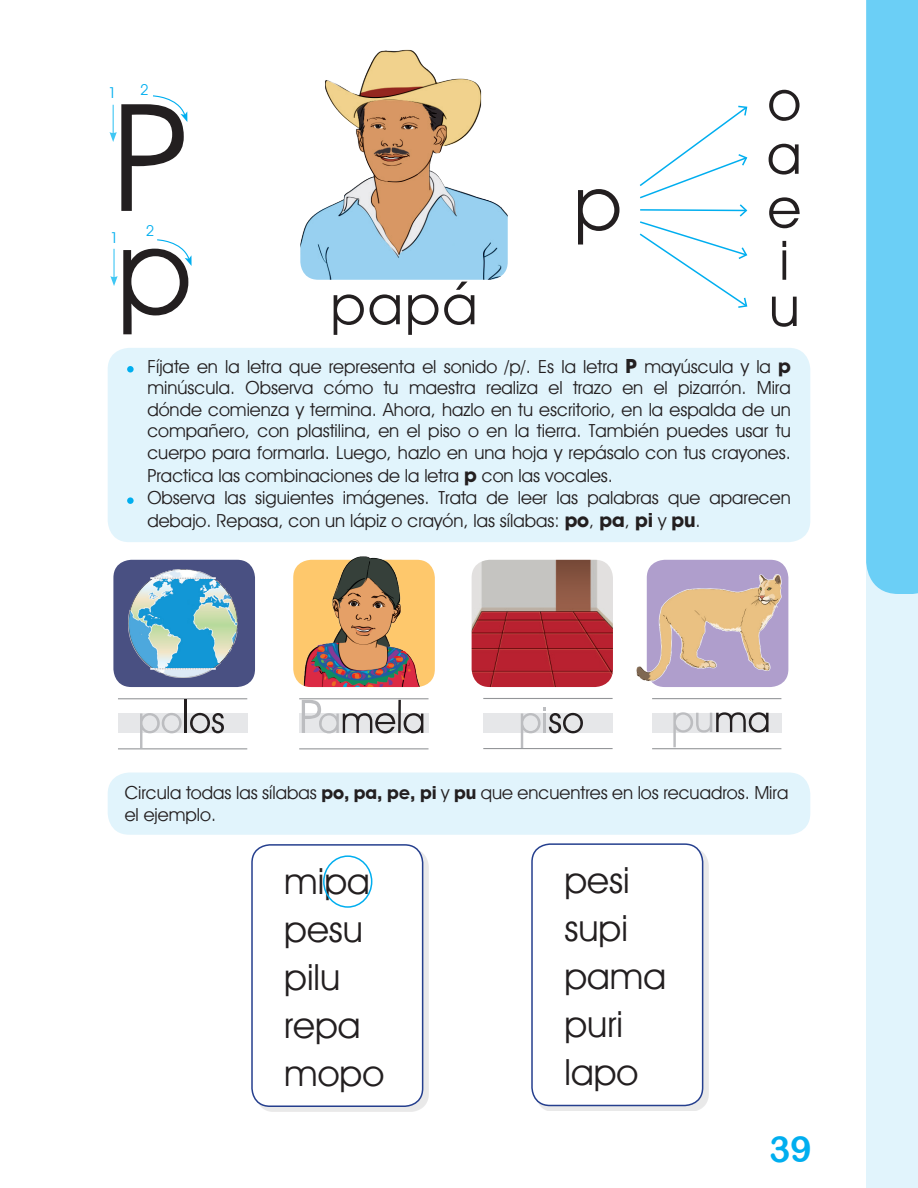
<style>
.page{position:relative;width:918px;height:1188px;background:#fff}
.page>*{position:absolute;margin:0;border:0;box-sizing:border-box;transform-origin:0 0}
.t1{font:150px "Avant Guard SW";color:#231f20}
.t2{font:118.5px "Avant Guard SW";color:#231f20}
.t3{font:75px "Century Gothic";color:#231f20}
.t4{font:54.75px "Avant Guard SW";color:#231f20}
.t5{font:54.75px "Century Gothic";color:#231f20}
.t6{font:36px "Avant Guard SW";color:#231f20}
.t7{font:36px "Arial Rounded MT Bold";color:#00aeef}
.TEXTO{font:18px/21.6px "Avant Guard SW";color:#231f20}
.TEXTO-2{font:15px "Avant Guard SW";color:#00aeef}
.s1{font-weight:700;font-size:19.5px}
.s2{font-weight:700}
.s3{font-family:"Century Gothic";font-weight:700}
</style>
<div class="page">
<div style="left:866px;top:282px;width:52px;height:906px;background:#e1f4fc"></div>
<div style="left:866px;top:0;width:52px;height:594px;background:#6bcff6"></div>
<div style="left:653px;top:713px;width:129px;height:20px;background:#e6e7e9"></div>
<hr style="left:652px;top:698px;width:129px;height:1px;background:#939598">
<hr style="left:652px;top:748px;width:129px;height:1px;background:#939598">
<div style="left:484px;top:713px;width:129px;height:20px;background:#e6e7e9"></div>
<hr style="left:483px;top:698px;width:130px;height:1px;background:#939598">
<hr style="left:483px;top:748px;width:130px;height:1px;background:#939598">
<div style="left:300px;top:713px;width:129px;height:20px;background:#e6e7e9"></div>
<hr style="left:299px;top:698px;width:130px;height:1px;background:#939598">
<hr style="left:299px;top:748px;width:130px;height:1px;background:#939598">
<div style="left:119px;top:713px;width:129px;height:20px;background:#e6e7e9"></div>
<hr style="left:118px;top:698px;width:129px;height:1px;background:#939598">
<hr style="left:118px;top:748px;width:129px;height:1px;background:#939598">
<div style="left:108px;top:773px;width:702px;height:62px;background:#e1f4fc;border-radius:22px"></div>
<div style="left:108px;top:348px;width:702px;height:194px;background:#e1f4fc;border-radius:22px"></div>
<div style="left:127px;top:366px;width:7px;height:7px;background:#00aeef;border-radius:50%"></div>
<div style="left:127px;top:497px;width:7px;height:7px;background:#00aeef;border-radius:50%"></div>
<svg style="left:639px;top:105px;width:109px;height:203px"></svg>
<hr style="left:113px;top:249px;width:2px;height:29px;background:#40c7f4">
<svg style="left:110px;top:276px;width:8px;height:10px"></svg>
<svg style="left:110px;top:105px;width:7px;height:37px"></svg>
<div style="left:113px;top:560px;width:142px;height:127px;background:#495082;border-radius:18px"></div>
<div style="left:293px;top:560px;width:142px;height:127px;background:#fec86c;border-radius:18px"></div>
<div style="left:647px;top:560px;width:141px;height:127px;background:#af9ecc;border-radius:18px"></div>
<svg style="left:153px;top:95px;width:34px;height:27px"></svg>
<svg style="left:157px;top:239px;width:35px;height:27px"></svg>
<svg style="left:140px;top:713px;width:42px;height:35px"></svg>
<hr style="left:185px;top:700px;width:2px;height:33px;background:#231f20">
<svg style="left:190px;top:713px;width:34px;height:20px"></svg>
<svg style="left:521px;top:707px;width:62px;height:41px"></svg>
<svg style="left:673px;top:712px;width:96px;height:35px"></svg>
<div style="left:256px;top:849px;width:172px;height:263px;background:#231f20;opacity:.1"></div>
<div style="left:252px;top:845px;width:171px;height:261px;background:#fff;border-radius:18px"></div>
<div style="left:251px;top:844px;width:172px;height:263px;border:2px solid #253f8e;border-radius:18px"></div>
<div style="left:536px;top:848px;width:172px;height:263px;background:#231f20;opacity:.1"></div>
<div style="left:532px;top:844px;width:171px;height:262px;background:#fff;border-radius:18px"></div>
<div style="left:531px;top:843px;width:172px;height:263px;border:2px solid #253f8e;border-radius:18px"></div>
<div style="left:323px;top:855px;width:49px;height:53px;border:2px solid #00aeef;border-radius:50%"></div>
<img style="left:129px;top:569px;width:108px;height:108px">
<img style="left:472px;top:560px;width:141px;height:127px">
<img style="left:636px;top:569px;width:153px;height:118px">
<img style="left:297px;top:556px;width:130px;height:131px">
<img style="left:300px;top:49px;width:208px;height:231px">
<svg style="left:302px;top:700px;width:93px;height:33px"></svg>
<hr style="left:398px;top:700px;width:3px;height:33px;background:#231f20">
<svg style="left:404px;top:713px;width:19px;height:20px"></svg>
<p class="TEXTO-2" style="left:108px;top:84px;width:10px">1</p>
<p class="TEXTO-2" style="left:140px;top:81px;width:10px">2</p>
<p class="t1" style="left:112px;top:67px;width:77px">P</p>
<p class="TEXTO-2" style="left:110px;top:228px;width:10px">1</p>
<p class="TEXTO-2" style="left:146px;top:222px;width:10px">2</p>
<p class="t2" style="left:117px;top:200px;width:76px">p</p>
<p class="t5" style="left:329px;top:271px;width:151px">papá</p>
<p class="t3" style="left:572px;top:157px;width:53px">p</p>
<p class="t4" style="left:768px;top:67px;width:35px">o</p>
<p class="t4" style="left:767px;top:121px;width:36px">a</p>
<p class="t4" style="left:768px;top:175px;width:35px">e</p>
<p class="t4" style="left:779px;top:227px;width:11px">i</p>
<p class="t4" style="left:769px;top:273px;width:32px">u</p>
<p class="TEXTO" style="left:147px;top:355px;width:645px;text-align:justify">Fíjate en la letra que representa el sonido /p/. Es la letra <span class="s1">P</span> mayúscula y la <span class="s1">p </span>minúscula. Observa cómo tu maestra realiza el trazo en el pizarrón. Mira dónde comienza y termina. Ahora, hazlo en tu escritorio, en la espalda de un compañero, con plastilina, en el piso o en la tierra. También puedes usar tu cuerpo para formarla. Luego, hazlo en una hoja y repásalo con tus crayones.</p>
<p class="TEXTO" style="left:147px;top:465px;width:467px">Practica las combinaciones de la letra <span class="s1">p</span> con las vocales.</p>
<p class="TEXTO" style="left:147px;top:486px;width:645px;line-height:23.4px">Observa las siguientes imágenes. Trata de leer las palabras que aparecen debajo. Repasa, con un lápiz o crayón, las sílabas: <span class="s1">po</span>, <span class="s1">pa</span>, <span class="s1">pi</span> y <span class="s1">pu</span>.</p>
<p class="TEXTO" style="left:125px;top:782px;width:665px">Circula todas las sílabas <span class="s2">po, pa, p</span><span class="s3">e</span><span class="s2">, pi</span> y <span class="s2">pu</span> que encuentres en los recuadros. Mira el ejemplo.</p>
<p class="t6" style="left:284px;top:859px;width:87px">mipa</p>
<p class="t6" style="left:284px;top:907px;width:80px">pesu</p>
<p class="t6" style="left:284px;top:955px;width:57px">pilu</p>
<p class="t6" style="left:284px;top:1003px;width:78px">repa</p>
<p class="t6" style="left:284px;top:1051px;width:101px">mopo</p>
<p class="t6" style="left:565px;top:858px;width:67px">pesi</p>
<p class="t6" style="left:565px;top:906px;width:65px">supi</p>
<p class="t6" style="left:565px;top:954px;width:103px">pama</p>
<p class="t6" style="left:565px;top:1002px;width:60px">puri</p>
<p class="t6" style="left:565px;top:1050px;width:75px">lapo</p>
<h3 class="t7" style="left:769px;top:1128px;width:44px">39</h3>
</div>
